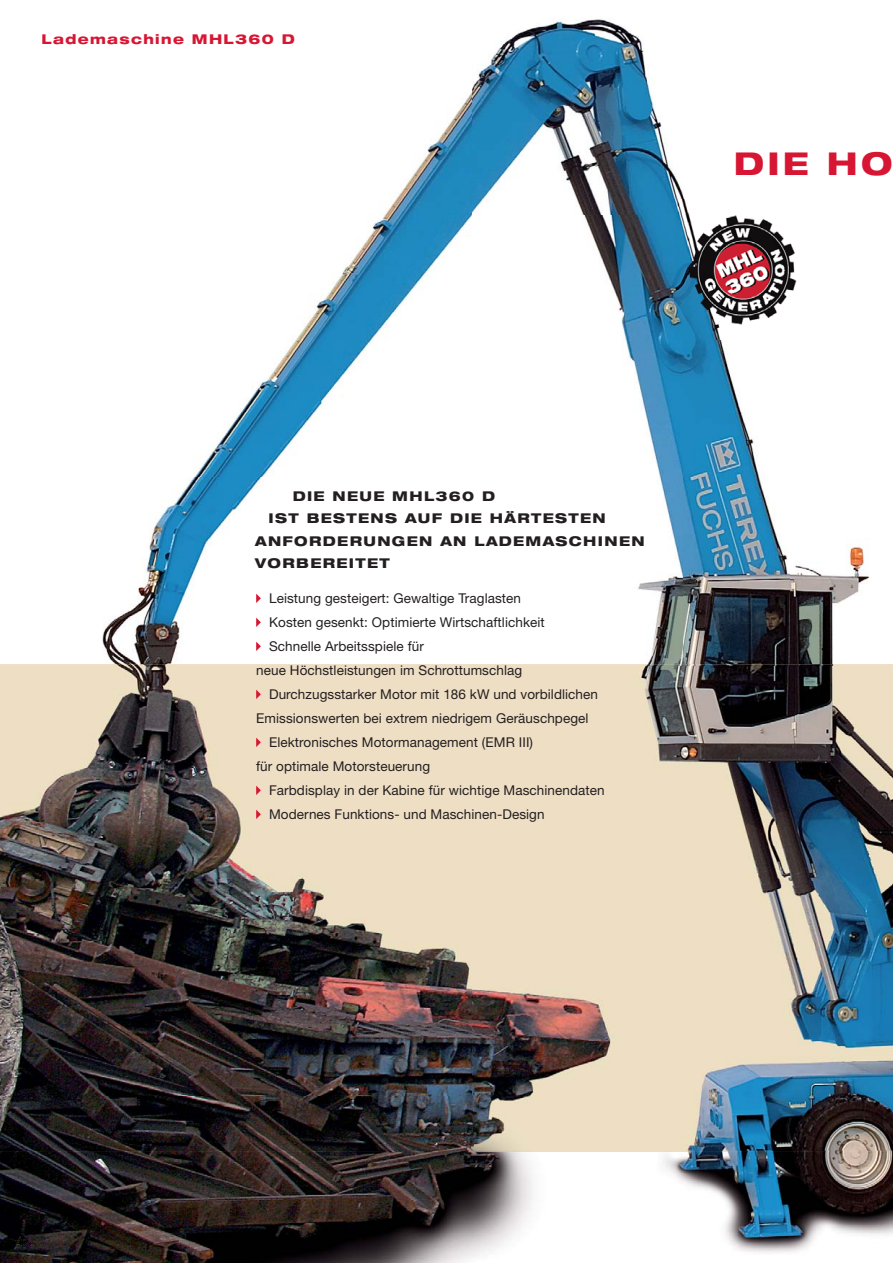
<style>
.page{position:relative;width:893px;height:1263px;background:#fff}
.page>*{position:absolute;margin:0;border:0;box-sizing:border-box;transform-origin:0 0}
.t1{font:800 expanded 31.5px "Helvetica Neue";color:#d71634}
.t2{font:13.5px "Helvetica Neue";letter-spacing:.005em;color:#231f20}
.t3{font:800 expanded 13.5px "Helvetica Neue";letter-spacing:.1em;color:#231f20}
.t4{font:800 expanded 13.5px "Helvetica Neue";letter-spacing:.1em;color:#d71634}
.t5{font:800 expanded 12px "Helvetica Neue";color:#000007}
.s1{color:#2c2a2d}
</style>
<div class="page">
<img style="left:0;top:91px;width:472px;height:1059px">
<img style="left:472px;top:19px;width:213px;height:197px">
<img style="left:584px;top:216px;width:99px;height:448px">
<img style="left:789px;top:547px;width:81px;height:117px">
<img style="left:683px;top:340px;width:106px;height:324px">
<img style="left:0;top:1150px;width:893px;height:113px">
<img style="left:472px;top:667px;width:421px;height:483px">
<img style="left:0;top:664px;width:893px;height:3px">
<img style="left:17px;top:1238px;width:21px;height:8px">
<img style="left:675px;top:200px;width:122px;height:140px">
<svg style="left:256px;top:594px;width:5px;height:9px"></svg>
<svg style="left:256px;top:618px;width:5px;height:9px"></svg>
<svg style="left:256px;top:642px;width:5px;height:9px"></svg>
<svg style="left:256px;top:690px;width:5px;height:9px"></svg>
<svg style="left:256px;top:738px;width:5px;height:9px"></svg>
<svg style="left:256px;top:786px;width:5px;height:9px"></svg>
<svg style="left:256px;top:810px;width:5px;height:9px"></svg>
<p class="t4" style="left:41px;top:34px;width:255px">Lademaschine MHL360 D</p>
<h1 class="t1" style="left:734px;top:152px;width:160px">DIE HO</h1>
<p class="t3" style="left:293px;top:491px;width:204px">DIE NEUE MHL360 D</p>
<p class="t3" style="left:269px;top:514px;width:339px">IST BESTENS AUF DIE HÄRTESTEN</p>
<p class="t3" style="left:255px;top:536px;width:391px">ANFORDERUNGEN AN LADEMASCHINEN</p>
<p class="t3" style="left:255px;top:559px;width:136px">VORBEREITET</p>
<p class="t2" style="left:269px;top:593px;width:253px">Leistung gesteigert: Gewaltige Traglasten</p>
<p class="t2" style="left:269px;top:617px;width:277px">Kosten gesenkt: Optimierte Wirtschaftlichkeit</p>
<p class="t2" style="left:269px;top:641px;width:156px">Schnelle Arbeitsspiele für</p>
<p class="t2" style="left:256px;top:665px;width:267px">neue Höchstleistungen im Schrottumschlag</p>
<p class="t2" style="left:269px;top:689px;width:330px">Durchzugsstarker Motor mit 186 kW und vorbildlichen</p>
<p class="t2" style="left:256px;top:713px;width:334px">Emissionswerten bei extrem niedrigem Geräuschpegel</p>
<p class="t2" style="left:269px;top:737px;width:265px">Elektronisches Motormanagement (EMR III)</p>
<p class="t2" style="left:256px;top:761px;width:175px">für optimale Motorsteuerung</p>
<p class="t2" style="left:269px;top:785px;width:337px">Farbdisplay in der Kabine für wichtige Maschinendaten</p>
<p class="t2" style="left:269px;top:809px;width:277px">Modernes Funktions- und Maschinen-Design</p>
<p class="t5" style="left:16px;top:1237px;width:24px">0<span class="s1">2</span></p>
</div>
